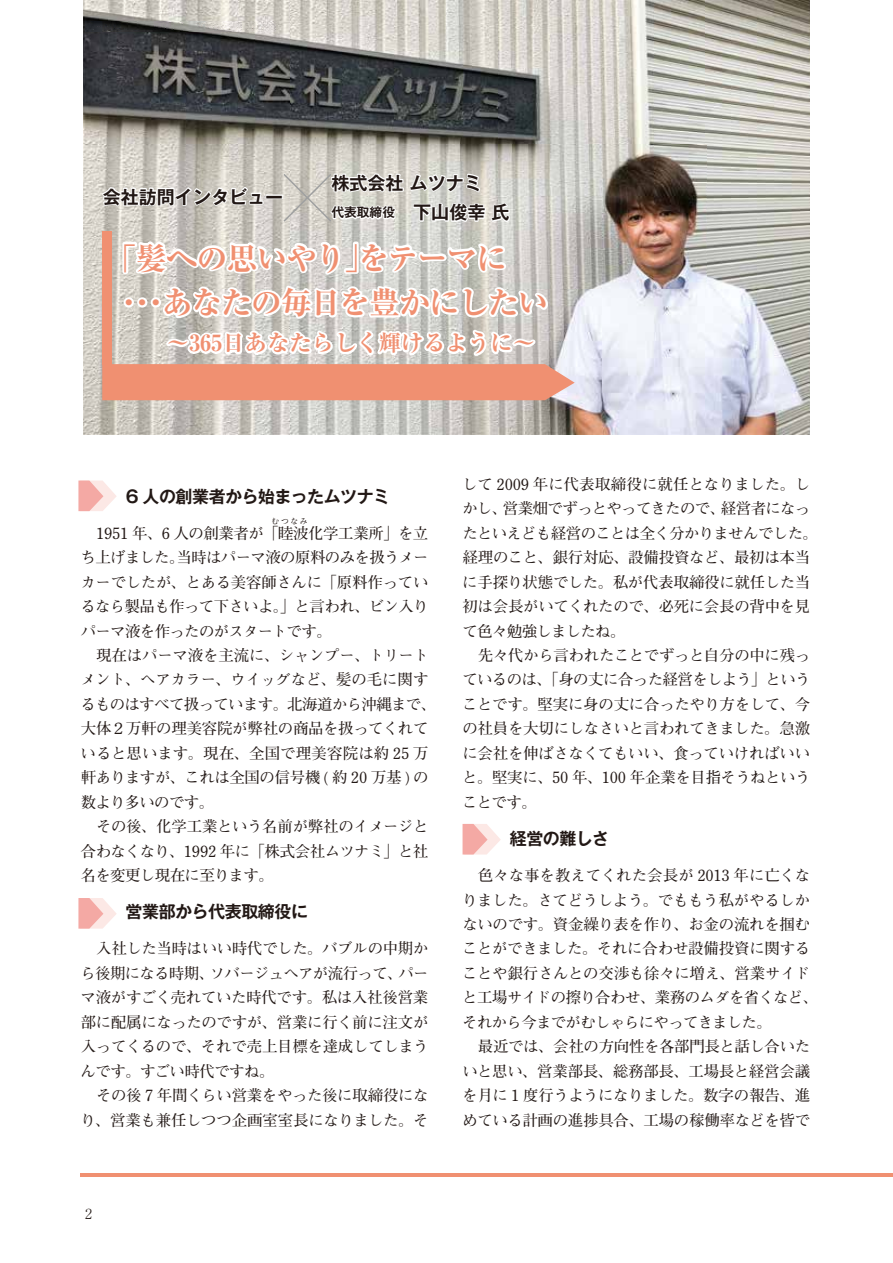
<style>
.page{position:relative;width:893px;height:1263px;background:#fff}
.page>*{position:absolute;margin:0;border:0;box-sizing:border-box;transform-origin:0 0}
.t1{font:700 expanded 30.9px/44.7px "Ryumin Pro";letter-spacing:-.035em;color:#f09071}
.t2{font:700 expanded 22.35px "Ryumin Pro";color:#f09071}
.t3{font:700 18px "Gothic MB101 Pro De";color:#221815}
.t4{font:700 16.95px "Gothic MB101 Pro De";letter-spacing:-.03em;color:#221815}
.t5{font:700 15.45px/24.5px "Futo Min A101 Pro";letter-spacing:-.02em;color:#221815;text-align:justify}
.t6{font:300 13.8px "Ryumin Pro";color:#221815}
.t7{font:700 7.65px "Futo Min A101 Pro";color:#221815}
.s1{font-size:12.75px}
</style>
<div class="page">
<hr style="left:81px;top:1173px;width:812px;height:3px;background:#f09071">
<svg style="left:78px;top:480px;width:39px;height:31px"></svg>
<svg style="left:78px;top:898px;width:39px;height:31px"></svg>
<svg style="left:463px;top:824px;width:38px;height:30px"></svg>
<img style="left:83px;top:0;width:726px;height:434px">
<img style="left:85px;top:22px;width:14px;height:9px">
<svg style="left:99px;top:0;width:476px;height:400px;background:#baafa9"></svg>
<p class="t3" style="left:103px;top:182px;width:182px">会社訪問インタビュー</p>
<p class="t3" style="left:331px;top:168px;width:152px">株式会社 ムツナミ</p>
<p class="t3" style="left:331px;top:198px;width:180px"><span class="s1">代表取締役</span>　下山俊幸 氏</p>
<h1 class="t1" style="left:106px;top:233px;width:444px">「髪への思いやり」をテーマに<br>・・・あなたの毎日を豊かにしたい</h1>
<h2 class="t2" style="left:122px;top:325px;width:414px">　　～365日あなたらしく輝けるように～</h2>
<p class="t4" style="left:126px;top:482px;width:266px">6 人の創業者から始まったムツナミ</p>
<p class="t5" style="left:96px;top:519px;width:334px">1951 年、6 人の創業者が「睦波化学工業所」を立</p>
<p class="t7" style="left:272px;top:515px;width:38px">むつなみ</p>
<p class="t5" style="left:81px;top:543px;width:350px">ち上げました。当時はパーマ液の原料のみを扱うメーカーでしたが、とある美容師さんに「原料作っているなら製品も作って下さいよ。」と言われ、ビン入りパーマ液を作ったのがスタートです。</p>
<p class="t5" style="left:81px;top:641px;width:357px;text-align:left;text-indent:16px">現在はパーマ液を主流に、シャンプー、トリートメント、ヘアカラー、ウイッグなど、髪の毛に関するものはすべて扱っています。北海道から沖縄まで、大体２万軒の理美容院が弊社の商品を扱ってくれていると思います。現在、全国で理美容院は約 25 万軒ありますが、これは全国の信号機 ( 約 20 万基 ) の数より多いのです。</p>
<p class="t5" style="left:81px;top:812px;width:349px;text-indent:15px">その後、化学工業という名前が弊社のイメージと合わなくなり、1992 年に「株式会社ムツナミ」と社名を変更し現在に至ります。</p>
<p class="t4" style="left:126px;top:898px;width:184px">営業部から代表取締役に</p>
<p class="t5" style="left:80px;top:934px;width:350px;text-indent:16px">入社した当時はいい時代でした。バブルの中期から後期になる時期、ソバージュヘアが流行って、パーマ液がすごく売れていた時代です。私は入社後営業部に配属になったのですが、営業に行く前に注文が入ってくるので、それで売上目標を達成してしまうんです。すごい時代ですね。</p>
<p class="t5" style="left:80px;top:1081px;width:350px;text-align:right">その後 7 年間くらい営業をやった後に取締役になり、営業も兼任しつつ企画室室長になりました。そ</p>
<p class="t6" style="left:85px;top:1203px;width:8px">2</p>
<p class="t5" style="left:462px;top:470px;width:357px;text-align:left">して 2009 年に代表取締役に就任となりました。しかし、営業畑でずっとやってきたので、経営者になったといえども経営のことは全く分かりませんでした。経理のこと、銀行対応、設備投資など、最初は本当に手探り状態でした。私が代表取締役に就任した当初は会長がいてくれたので、必死に会長の背中を見て色々勉強しましたね。</p>
<p class="t5" style="left:462px;top:641px;width:350px;text-indent:16px">先々代から言われたことでずっと自分の中に残っているのは、「身の丈に合った経営をしよう」ということです。堅実に身の丈に合ったやり方をして、今の社員を大切にしなさいと言われてきました。急激に会社を伸ばさなくてもいい、食っていければいいと。堅実に、50 年、100 年企業を目指そうねということです。</p>
<p class="t4" style="left:510px;top:824px;width:101px">経営の難しさ</p>
<p class="t5" style="left:462px;top:861px;width:357px;text-align:left;text-indent:16px">色々な事を教えてくれた会長が 2013 年に亡くなりました。さてどうしよう。でももう私がやるしかないのです。資金繰り表を作り、お金の流れを掴むことができました。それに合わせ設備投資に関することや銀行さんとの交渉も徐々に増え、営業サイドと工場サイドの擦り合わせ、業務のムダを省くなど、それから今までがむしゃらにやってきました。</p>
<p class="t5" style="left:462px;top:1032px;width:349px;text-indent:16px">最近では、会社の方向性を各部門長と話し合いたいと思い、営業部長、総務部長、工場長と経営会議を月に 1 度行うようになりました。数字の報告、進めている計画の進捗具合、工場の稼働率などを皆で</p>
</div>
